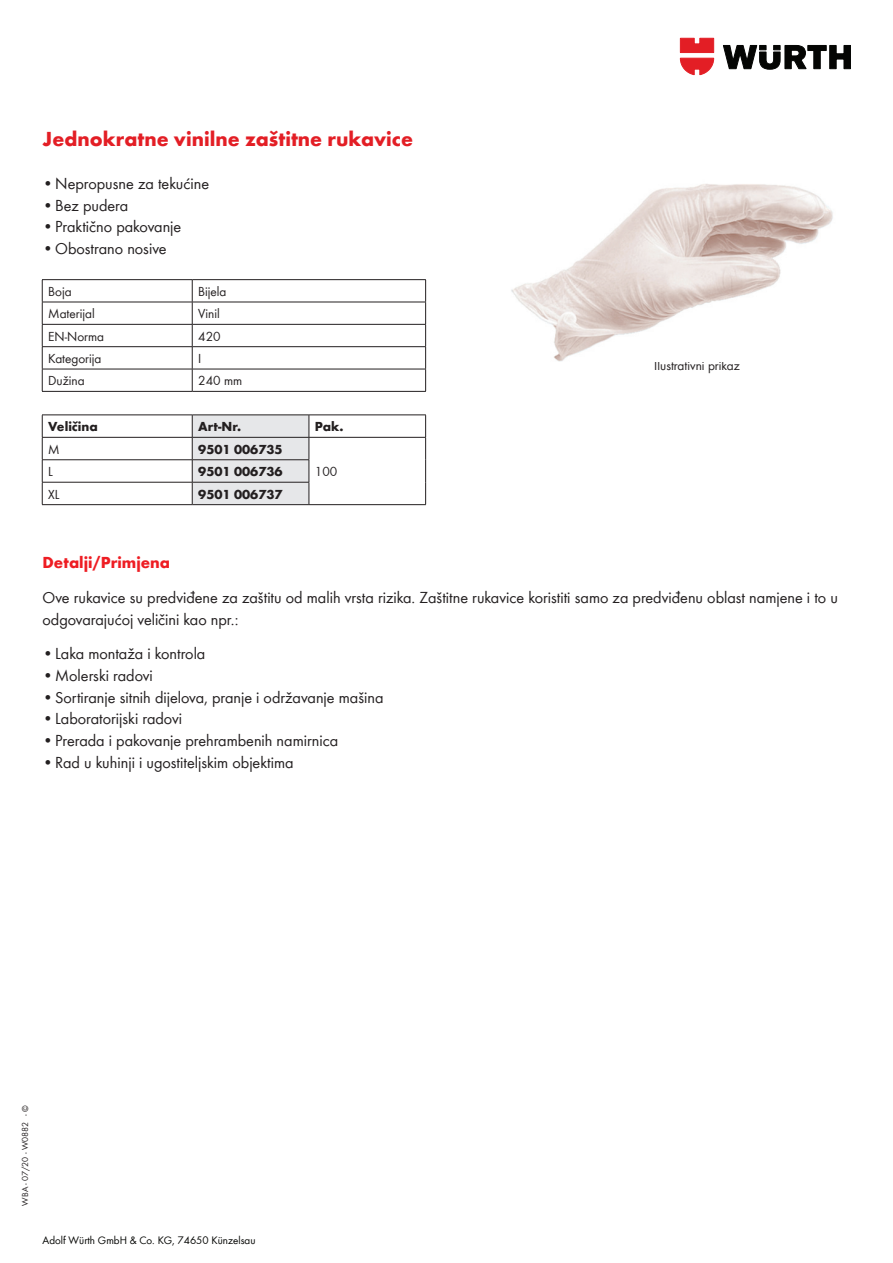
<style>
.page{position:relative;width:893px;height:1263px;background:#fff}
.page>*{position:absolute;margin:0;border:0;box-sizing:border-box;transform-origin:0 0}
.t1{font:700 21px "Wuerth";color:#e31e25}
.t2{font:16.5px/21.8px "Wuerth";color:#231f20}
.t3{font:700 16.5px "Wuerth";color:#ee1d23}
.t4{font:13.5px "Wuerth";color:#231f20}
.t5{font:700 13.5px "Wuerth";color:#231f20}
.t6{font:11.25px "Wuerth Global";color:#040503}
.t7{font:9px "Wuerth";color:#231f20}
</style>
<div class="page">
<hr style="left:42px;top:279px;width:150px;height:1px;background:#231f20">
<hr style="left:192px;top:279px;width:234px;height:1px;background:#231f20">
<hr style="left:42px;top:302px;width:150px;height:1px;background:#231f20">
<hr style="left:192px;top:302px;width:234px;height:1px;background:#231f20">
<hr style="left:42px;top:324px;width:150px;height:1px;background:#231f20">
<hr style="left:192px;top:324px;width:234px;height:1px;background:#231f20">
<hr style="left:42px;top:346px;width:150px;height:1px;background:#231f20">
<hr style="left:192px;top:346px;width:234px;height:1px;background:#231f20">
<hr style="left:42px;top:369px;width:150px;height:1px;background:#231f20">
<svg style="left:42px;top:280px;width:1px;height:111px"></svg>
<hr style="left:192px;top:369px;width:234px;height:1px;background:#231f20">
<svg style="left:192px;top:280px;width:1px;height:111px"></svg>
<svg style="left:425px;top:280px;width:1px;height:111px"></svg>
<hr style="left:42px;top:391px;width:150px;height:1px;background:#231f20">
<hr style="left:192px;top:391px;width:234px;height:1px;background:#231f20">
<hr style="left:42px;top:415px;width:150px;height:1px;background:#231f20">
<hr style="left:309px;top:415px;width:117px;height:1px;background:#231f20">
<hr style="left:42px;top:437px;width:150px;height:1px;background:#231f20">
<hr style="left:309px;top:437px;width:117px;height:1px;background:#231f20">
<hr style="left:42px;top:459px;width:150px;height:1px;background:#231f20">
<hr style="left:42px;top:482px;width:150px;height:1px;background:#231f20">
<svg style="left:42px;top:415px;width:1px;height:89px"></svg>
<svg style="left:192px;top:415px;width:118px;height:89px;background:#dadbdd"></svg>
<svg style="left:425px;top:415px;width:1px;height:89px"></svg>
<hr style="left:42px;top:504px;width:150px;height:1px;background:#231f20">
<hr style="left:192px;top:504px;width:117px;height:1px;background:#231f20">
<hr style="left:309px;top:504px;width:117px;height:1px;background:#231f20">
<svg style="left:723px;top:45px;width:127px;height:24px"></svg>
<svg style="left:680px;top:38px;width:34px;height:37px"></svg>
<img style="left:511px;top:184px;width:322px;height:177px">
<p class="t1" style="left:43px;top:124px;width:372px">Jednokratne vinilne zaštitne rukavice</p>
<p class="t2" style="left:43px;top:172px;width:168px">•Nepropusne za tekućine</p>
<p class="t2" style="left:43px;top:193px;width:87px">•Bez pudera</p>
<p class="t2" style="left:43px;top:215px;width:140px">•Praktično pakovanje</p>
<p class="t2" style="left:43px;top:237px;width:126px">•Obostrano nosive</p>
<p class="t4" style="left:48px;top:282px;width:25px">Boja</p>
<p class="t4" style="left:198px;top:282px;width:30px">Bijela</p>
<p class="t4" style="left:48px;top:305px;width:48px">Materijal</p>
<p class="t4" style="left:198px;top:305px;width:23px">Vinil</p>
<p class="t4" style="left:48px;top:327px;width:57px">EN-Norma</p>
<p class="t4" style="left:198px;top:327px;width:24px">420</p>
<p class="t4" style="left:48px;top:349px;width:55px">Kategorija</p>
<p class="t4" style="left:198px;top:349px;width:5px">I</p>
<p class="t4" style="left:48px;top:372px;width:38px">Dužina</p>
<p class="t4" style="left:198px;top:372px;width:45px">240 mm</p>
<p class="t5" style="left:48px;top:417px;width:51px">Veličina</p>
<p class="t5" style="left:198px;top:417px;width:45px">Art-Nr.</p>
<p class="t5" style="left:315px;top:417px;width:30px">Pak.</p>
<p class="t4" style="left:48px;top:440px;width:13px">M</p>
<p class="t5" style="left:198px;top:439px;width:86px">9501 006735</p>
<p class="t4" style="left:48px;top:462px;width:6px">L</p>
<p class="t5" style="left:198px;top:462px;width:86px">9501 006736</p>
<p class="t4" style="left:315px;top:462px;width:24px">100</p>
<p class="t4" style="left:48px;top:485px;width:13px">XL</p>
<p class="t5" style="left:198px;top:484px;width:86px">9501 006737</p>
<p class="t4" style="left:654px;top:357px;width:87px">Ilustrativni prikaz</p>
<p class="t3" style="left:43px;top:551px;width:129px">Detalji/Primjena</p>
<p class="t2" style="left:43px;top:586px;width:797px">Ove rukavice su predviđene za zaštitu od malih vrsta rizika. Zaštitne rukavice koristiti samo za predviđenu oblast namjene i to u odgovarajućoj veličini kao npr.:</p>
<p class="t2" style="left:43px;top:642px;width:164px">•Laka montaža i kontrola</p>
<p class="t2" style="left:43px;top:664px;width:112px">•Molerski radovi</p>
<p class="t2" style="left:43px;top:685px;width:342px">•Sortiranje sitnih dijelova, pranje i održavanje mašina</p>
<p class="t2" style="left:43px;top:707px;width:141px">•Laboratorijski radovi</p>
<p class="t2" style="left:43px;top:729px;width:297px">•Prerada i pakovanje prehrambenih namirnica</p>
<p class="t2" style="left:43px;top:751px;width:253px">•Rad u kuhinji i ugostiteljskim objektima</p>
<p class="t7" style="left:19px;top:1205px;width:102px;rotate:-90deg">WBA - 07/20 - W0882 - ©</p>
<p class="t6" style="left:43px;top:1233px;width:215px">Adolf Würth GmbH &amp; Co. KG, 74650 Künzelsau</p>
</div>
